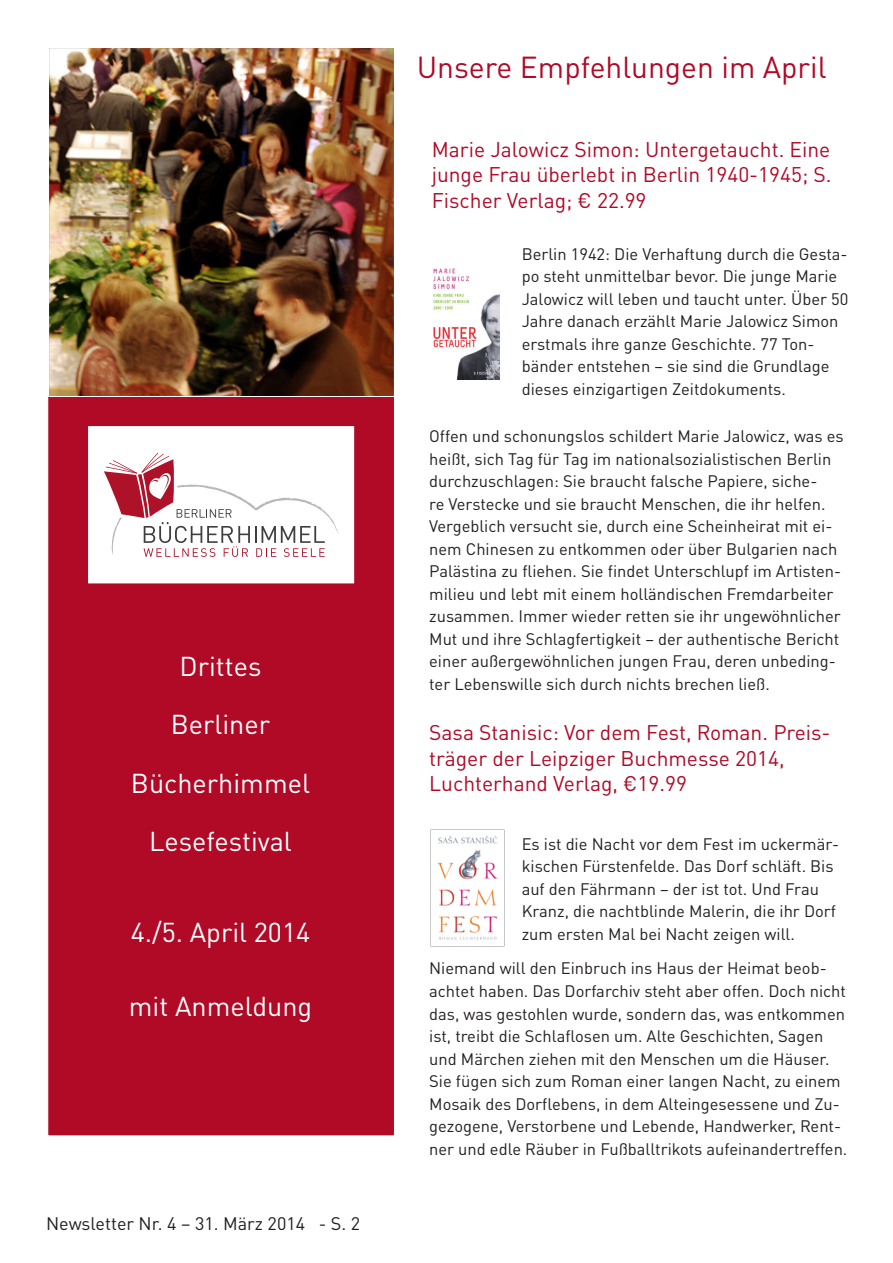
<style>
.page{position:relative;width:893px;height:1263px;background:#fff}
.page>*{position:absolute;margin:0;border:0;box-sizing:border-box;transform-origin:0 0}
.t1{font:30px "DINOT";color:#b00a27}
.t2{font:27px/58.5px "DINOT";color:#fff;text-align:center}
.t3{font:21px/25.2px "DINOT";color:#b00a27;text-align:justify}
.t4{font:18px "DINOT";color:#231f20}
.t5{font:16.5px/22.5px "DINOT";color:#231f20}
</style>
<div class="page">
<div style="left:47px;top:395px;width:348px;height:742px;background:#b00a27;border:2px solid #fff"></div>
<img style="left:49px;top:48px;width:345px;height:347px">
<div style="left:88px;top:426px;width:266px;height:157px;background:#fff;border:2px solid #fff"></div>
<svg style="left:104px;top:453px;width:234px;height:104px"></svg>
<img style="left:432px;top:268px;width:68px;height:112px">
<img style="left:430px;top:829px;width:74px;height:117px">
<h2 class="t2" style="left:131px;top:636px;width:180px">Drittes<br>Berliner<br>Bücherhimmel<br>Lesefestival</h2>
<h2 class="t2" style="left:131px;top:902px;width:181px">4./5. April 2014</h2>
<h2 class="t2" style="left:129px;top:976px;width:185px">mit Anmeldung</h2>
<p class="t4" style="left:46px;top:1212px;width:316px">Newsletter Nr. 4 – 31. März 2014 - S. 2</p>
<h1 class="t1" style="left:417px;top:49px;width:411px">Unsere Empfehlungen im April</h1>
<p class="t3" style="left:432px;top:137px;width:401px">Marie Jalowicz Simon: Untergetaucht. Eine junge Frau überlebt in Berlin 1940-1945; S.<br>Fischer Verlag; € 22.99</p>
<p class="t5" style="left:522px;top:242px;width:328px">Berlin 1942: Die Verhaftung durch die Gesta&shy;po steht unmittelbar bevor. Die junge Marie Jalowicz will leben und taucht unter. Über 50<br>Jahre danach erzählt Marie Jalowicz Simon erstmals ihre ganze Geschichte. 77 Ton&shy;bänder entstehen – sie sind die Grundlage dieses einzigartigen Zeitdokuments.</p>
<p class="t5" style="left:429px;top:424px;width:416px">Offen und schonungslos schildert Marie Jalowicz, was es heißt, sich Tag für Tag im nationalsozialistischen Berlin durchzuschlagen: Sie braucht falsche Papiere, siche-<br>re Verstecke und sie braucht Menschen, die ihr helfen.<br>Vergeblich versucht sie, durch eine Scheinheirat mit ei&shy;nem Chinesen zu entkommen oder über Bulgarien nach Palästina zu fliehen. Sie findet Unterschlupf im Artisten&shy;milieu und lebt mit einem holländischen Fremdarbeiter zusammen. Immer wieder retten sie ihr ungewöhnlicher Mut und ihre Schlagfertigkeit – der authentische Bericht einer außergewöhnlichen jungen Frau, deren unbeding&shy;ter Lebenswille sich durch nichts brechen ließ.</p>
<p class="t3" style="left:429px;top:720px;width:403px;text-align:left">Sasa Stanisic: Vor dem Fest, Roman. Preis&shy;träger der Leipziger Buchmesse 2014,<br>Luchterhand Verlag, €19.99</p>
<p class="t5" style="left:522px;top:832px;width:319px">Es ist die Nacht vor dem Fest im uckermär&shy;kischen Fürstenfelde. Das Dorf schläft. Bis auf den Fährmann – der ist tot. Und Frau Kranz, die nachtblinde Malerin, die ihr Dorf zum ersten Mal bei Nacht zeigen will.</p>
<p class="t5" style="left:429px;top:957px;width:420px">Niemand will den Einbruch ins Haus der Heimat beob&shy;achtet haben. Das Dorfarchiv steht aber offen. Doch nicht das, was gestohlen wurde, sondern das, was entkommen ist, treibt die Schlaflosen um. Alte Geschichten, Sagen und Märchen ziehen mit den Menschen um die Häuser.<br>Sie fügen sich zum Roman einer langen Nacht, zu einem Mosaik des Dorflebens, in dem Alteingesessene und Zu&shy;gezogene, Verstorbene und Lebende, Handwerker, Rent&shy;ner und edle Räuber in Fußballtrikots aufeinandertreffen.</p>
</div>
